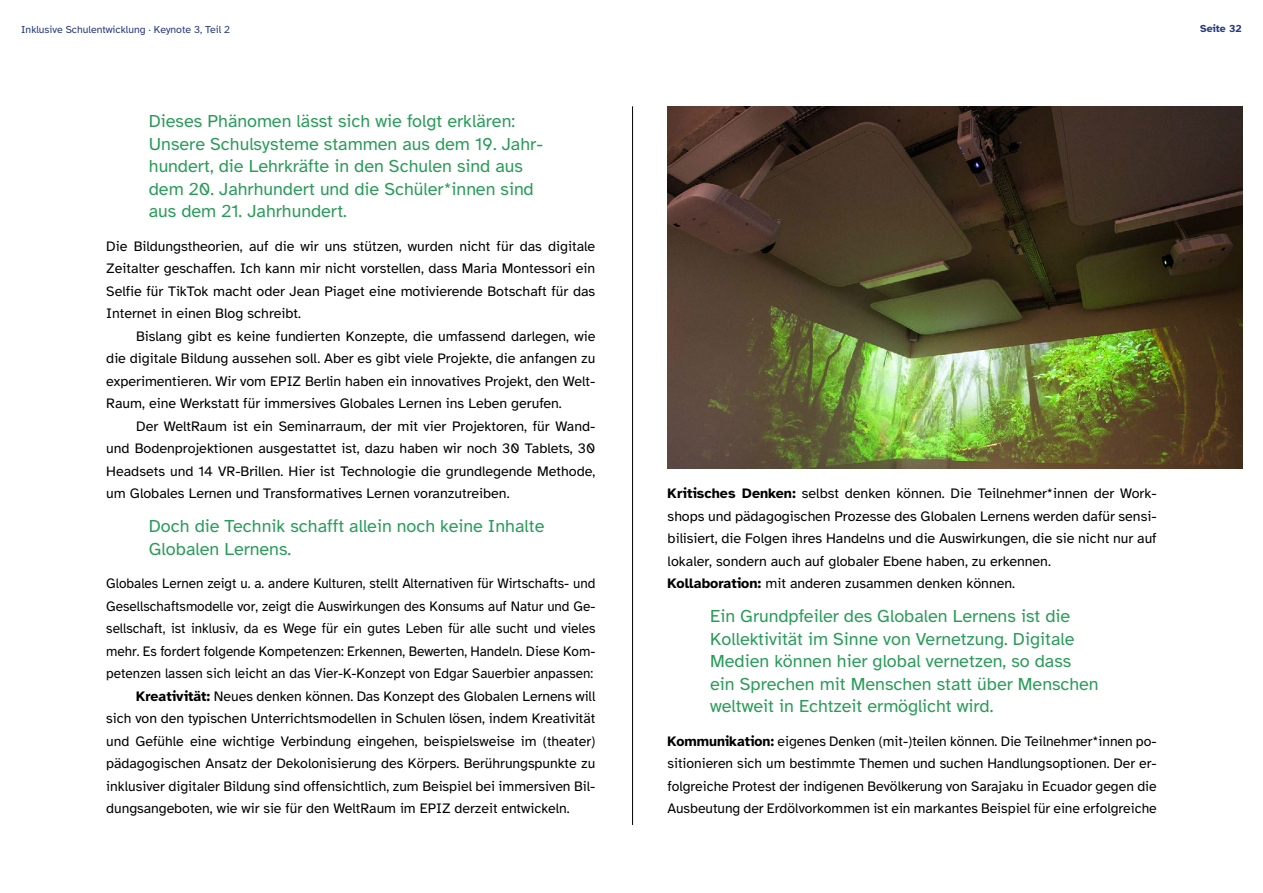
<style>
.page{position:relative;width:1263px;height:893px;background:#fff}
.page>*{position:absolute;margin:0;border:0;box-sizing:border-box;transform-origin:0 0}
.Pull_Quote{font:18px/22.5px "Atkinson Hyperlegible";color:#299c59}
.Fließtext{font:14.25px/22.5px "Atkinson Hyperlegible";color:#000;text-align:justify}
.Fließtext-2{font:14.25px/22.5px "Atkinson Hyperlegible";color:#000;text-align:justify;scale:.95 1}
.t1{font:10.5px "Atkinson Hyperlegible";color:#233a7e}
.t2{font:700 10.5px "Atkinson Hyperlegible";color:#233a7e}
.s1{font-weight:700}
</style>
<div class="page">
<hr style="left:632px;top:106px;width:1px;height:719px;background:#000">
<img style="left:668px;top:106px;width:574px;height:362px">
<p class="t1" style="left:21px;top:24px;width:210px">Inklusive Schulentwicklung · Keynote 3, Teil 2</p>
<p class="t2" style="left:1200px;top:23px;width:43px">Seite 32</p>
<p class="Pull_Quote" style="left:149px;top:110px;width:396px">Dieses Phänomen lässt sich wie folgt erklären:<br>Unsere Schulsysteme stammen aus dem 19. Jahr&shy;hundert, die Lehrkräfte in den Schulen sind aus dem 20. Jahrhundert und die Schüler*innen sind aus dem 21. Jahrhundert.</p>
<p class="Fließtext" style="left:106px;top:235px;width:491px">Die Bildungstheorien, auf die wir uns stützen, wurden nicht für das digitale Zeitalter geschaffen. Ich kann mir nicht vorstellen, dass Maria Montessori ein Selfie für TikTok macht oder Jean Piaget eine motivierende Botschaft für das Internet in einen Blog schreibt.</p>
<p class="Fließtext" style="left:106px;top:325px;width:491px;text-indent:30px">Bislang gibt es keine fundierten Konzepte, die umfassend darlegen, wie die digitale Bildung aussehen soll. Aber es gibt viele Projekte, die anfangen zu experimentieren. Wir vom EPIZ Berlin haben ein innovatives Projekt, den Welt-Raum, eine Werkstatt für immersives Globales Lernen ins Leben gerufen.</p>
<p class="Fließtext" style="left:106px;top:415px;width:491px;text-indent:30px">Der WeltRaum ist ein Seminarraum, der mit vier Projektoren, für Wand&shy;und Bodenprojektionen ausgestattet ist, dazu haben wir noch 30 Tablets, 30<br>Headsets und 14 VR-Brillen. Hier ist Technologie die grundlegende Methode, um Globales Lernen und Transformatives Lernen voranzutreiben.</p>
<p class="Pull_Quote" style="left:149px;top:515px;width:397px">Doch die Technik schafft allein noch keine Inhalte<br>Globalen Lernens.</p>
<p class="Fließtext-2" style="left:106px;top:572px;width:516px">Globales Lernen zeigt u. a. andere Kulturen, stellt Alternativen für Wirtschafts- und Gesellschaftsmodelle vor, zeigt die Auswirkungen des Konsums auf Natur und Ge&shy;sellschaft, ist inklusiv, da es Wege für ein gutes Leben für alle sucht und vieles mehr. Es fordert folgende Kompetenzen: Erkennen, Bewerten, Handeln. Diese Kom&shy;petenzen lassen sich leicht an das Vier-K-Konzept von Edgar Sauerbier anpassen:</p>
<p class="Fließtext" style="left:106px;top:685px;width:491px;text-indent:30px"><span class="s1">Kreativität:</span> Neues denken können. Das Konzept des Globalen Lernens will sich von den typischen Unterrichtsmodellen in Schulen lösen, indem Kreativität und Gefühle eine wichtige Verbindung eingehen, beispielsweise im (theater) pädagogischen Ansatz der Dekolonisierung des Körpers. Berührungspunkte zu inklusiver digitaler Bildung sind offensichtlich, zum Beispiel bei immersiven Bil&shy;dungsangeboten, wie wir sie für den WeltRaum im EPIZ derzeit entwickeln.</p>
<p class="Fließtext" style="left:668px;top:482px;width:491px"><span class="s1">Kritisches Denken:</span> selbst denken können. Die Teilnehmer*innen der Work&shy;shops und pädagogischen Prozesse des Globalen Lernens werden dafür sensi&shy;bilisiert, die Folgen ihres Handelns und die Auswirkungen, die sie nicht nur auf lokaler, sondern auch auf globaler Ebene haben, zu erkennen.</p>
<p class="Fließtext" style="left:668px;top:572px;width:349px"><span class="s1">Kollaboration:</span> mit anderen zusammen denken können.</p>
<p class="Pull_Quote" style="left:710px;top:605px;width:390px">Ein Grundpfeiler des Globalen Lernens ist die Kollektivität im Sinne von Vernetzung. Digitale Medien können hier global vernetzen, so dass ein Sprechen mit Menschen statt über Menschen weltweit in Echtzeit ermöglicht wird.</p>
<p class="Fließtext" style="left:668px;top:730px;width:491px"><span class="s1">Kommunikation:</span> eigenes Denken (mit-)teilen können. Die Teilnehmer*innen po&shy;sitionieren sich um bestimmte Themen und suchen Handlungsoptionen. Der er&shy;folgreiche Protest der indigenen Bevölkerung von Sarajaku in Ecuador gegen die Ausbeutung der Erdölvorkommen ist ein markantes Beispiel für eine erfolgreiche</p>
</div>
